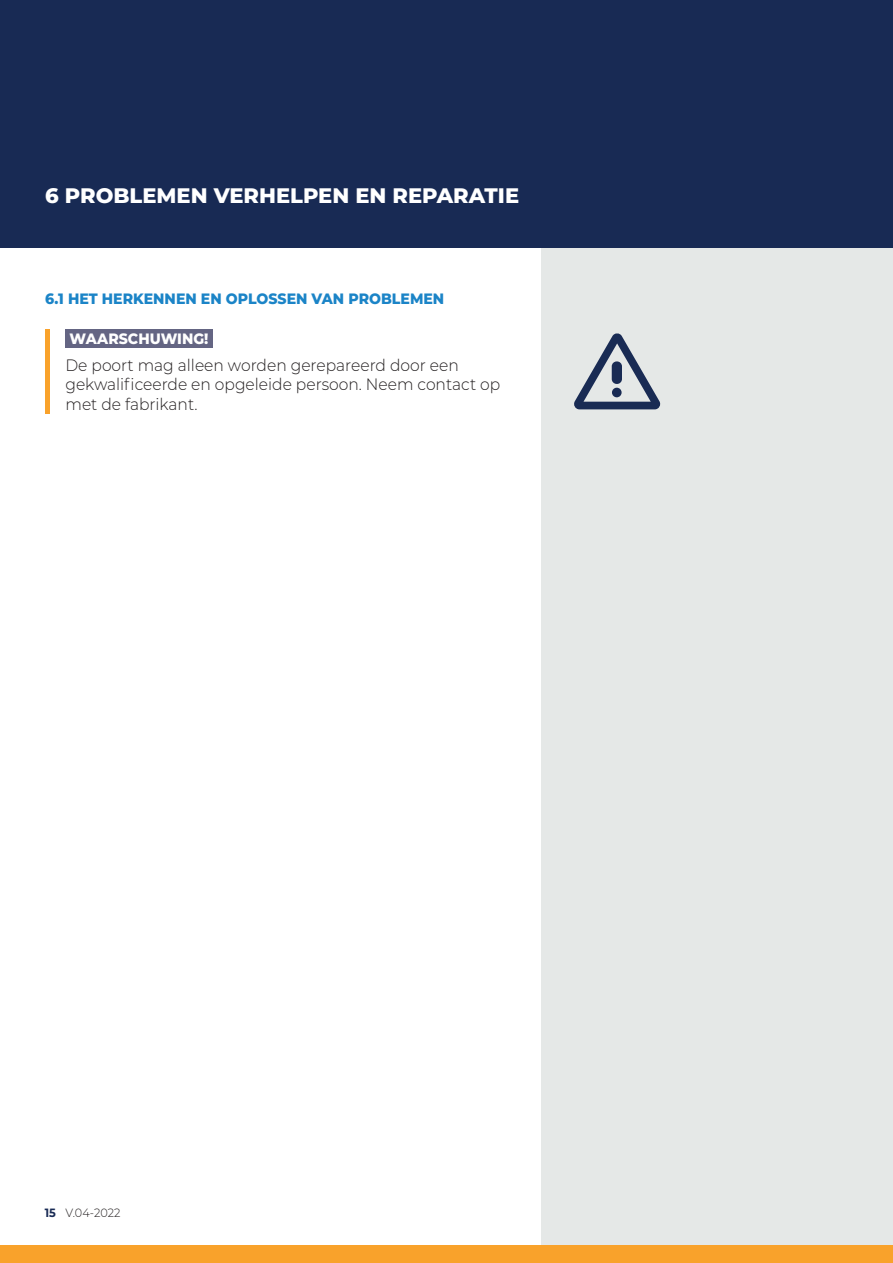
<style>
.page{position:relative;width:893px;height:1263px;background:#fff}
.page>*{position:absolute;margin:0;border:0;box-sizing:border-box;transform-origin:0 0}
.t1{font:800 21px "Montserrat";color:#fff}
.t2{font:300 16.5px/19.8px "Montserrat";color:#231f20;scale:.94 1}
.t3{font:800 15px "Montserrat";color:#1b84c7;scale:.94 1}
.t4{font:800 15px "Montserrat";color:#fff;scale:.94 1}
.t5{font:300 12px "Montserrat";color:#231f20;scale:.94 1}
.s1{font-weight:700;color:#182a54}
</style>
<div class="page">
<div style="left:884px;top:248px;width:9px;height:135px;background:#e5e8e7"></div>
<div style="left:0;top:1px;width:893px;height:247px;background:#182a54"></div>
<div style="left:541px;top:249px;width:352px;height:997px;background:#e5e8e7"></div>
<div style="left:0;top:1246px;width:893px;height:17px;background:#f9a22b"></div>
<svg style="left:574px;top:333px;width:87px;height:76px"></svg>
<div style="left:612px;top:361px;width:10px;height:23px;background:#192b54;border-radius:5px"></div>
<div style="left:612px;top:388px;width:10px;height:9px;background:#192b54;border-radius:50%"></div>
<div style="left:66px;top:329px;width:147px;height:18px;background:#646583"></div>
<div style="left:45px;top:329px;width:5px;height:85px;background:#f9a22b"></div>
<p class="t1" style="left:45px;top:181px;width:475px">6 PROBLEMEN VERHELPEN EN REPARATIE</p>
<p class="t3" style="left:45px;top:287px;width:426px">6.1 HET HERKENNEN EN OPLOSSEN VAN PROBLEMEN</p>
<p class="t4" style="left:70px;top:327px;width:149px">WAARSCHUWING!</p>
<p class="t2" style="left:65px;top:354px;width:464px">De poort mag alleen worden gerepareerd door een gekwalificeerde en opgeleide persoon. Neem contact op met de fabrikant.</p>
<p class="t5" style="left:45px;top:1204px;width:82px"><span class="s1">15</span> V.04-2022</p>
</div>
